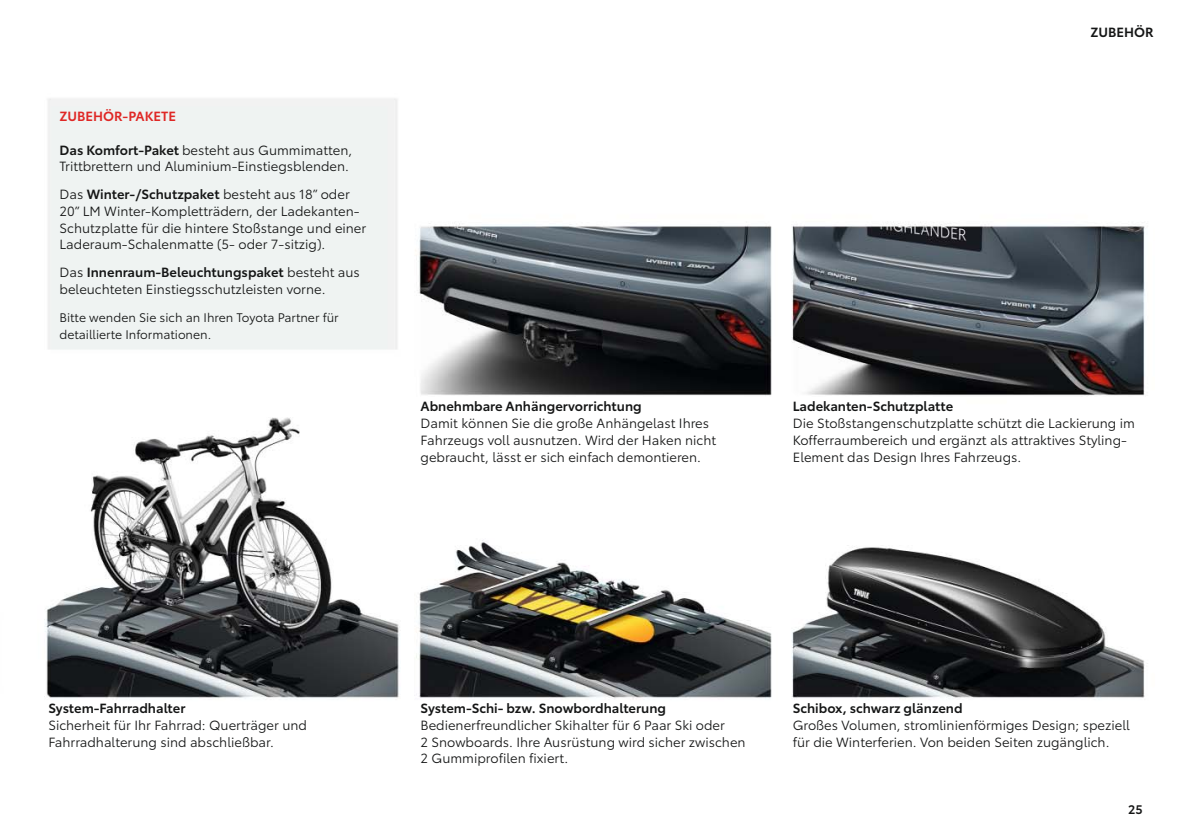
<style>
.page{position:relative;width:1191px;height:834px;background:#fff}
.page>*{position:absolute;margin:0;border:0;box-sizing:border-box;transform-origin:0 0}
.t1{font:13.12px/16.8px "Toyota Type";color:#151616}
.t2{font:600 13.12px "Toyota Type";color:#151616}
.t3{font:600 13.12px "Toyota Type";color:#df2725}
.t4{font:12.25px/16.8px "Toyota Type";color:#151616}
.t5{font:600 12.25px "Toyota Type";color:#151616}
.s1{font-weight:600}
</style>
<div class="page">
<img style="left:44px;top:98px;width:1101px;height:601px">
<p class="t3" style="left:60px;top:111px;width:118px">ZUBEHÖR-PAKETE</p>
<p class="t1" style="left:60px;top:142px;width:294px"><span class="s1">Das Komfort-Paket</span> besteht aus Gummimatten,<br>Trittbrettern und Aluminium-Einstiegsblenden.</p>
<p class="t1" style="left:60px;top:187px;width:308px">Das <span class="s1">Winter-/Schutzpaket</span> besteht aus 18” oder 20” LM Winter-Kompletträdern, der Ladekanten-Schutzplatte für die hintere Stoßstange und einer Laderaum-Schalenmatte (5- oder 7-sitzig).</p>
<p class="t1" style="left:60px;top:265px;width:302px">Das <span class="s1">Innenraum-Beleuchtungspaket</span> besteht aus beleuchteten Einstiegsschutzleisten vorne.</p>
<p class="t4" style="left:60px;top:310px;width:281px">Bitte wenden Sie sich an Ihren Toyota Partner für detaillierte Informationen.</p>
<p class="t2" style="left:420px;top:401px;width:223px">Abnehmbare Anhängervorrichtung</p>
<p class="t1" style="left:420px;top:416px;width:297px">Damit können Sie die große Anhängelast Ihres<br>Fahrzeugs voll ausnutzen. Wird der Haken nicht gebraucht, lässt er sich einfach demontieren.</p>
<p class="t2" style="left:1090px;top:27px;width:65px">ZUBEHÖR</p>
<p class="t2" style="left:792px;top:401px;width:162px">Ladekanten-Schutzplatte</p>
<p class="t1" style="left:792px;top:416px;width:344px">Die Stoßstangenschutzplatte schützt die Lackierung im<br>Kofferraumbereich und ergänzt als attraktives Styling-<br>Element das Design Ihres Fahrzeugs.</p>
<p class="t2" style="left:48px;top:703px;width:139px">System-Fahrradhalter</p>
<p class="t1" style="left:48px;top:717px;width:260px">Sicherheit für Ihr Fahrrad: Querträger und<br>Fahrradhalterung sind abschließbar.</p>
<p class="t2" style="left:420px;top:703px;width:247px">System-Schi- bzw. Snowbordhalterung</p>
<p class="t1" style="left:420px;top:717px;width:326px">Bedienerfreundlicher Skihalter für 6 Paar Ski oder<br>2 Snowboards. Ihre Ausrüstung wird sicher zwischen<br>2 Gummiprofilen fixiert.</p>
<p class="t2" style="left:792px;top:703px;width:171px">Schibox, schwarz glänzend</p>
<p class="t1" style="left:792px;top:717px;width:339px">Großes Volumen, stromlinienförmiges Design; speziell für die Winterferien. Von beiden Seiten zugänglich.</p>
<p class="t5" style="left:1128px;top:804px;width:16px">25</p>
</div>
